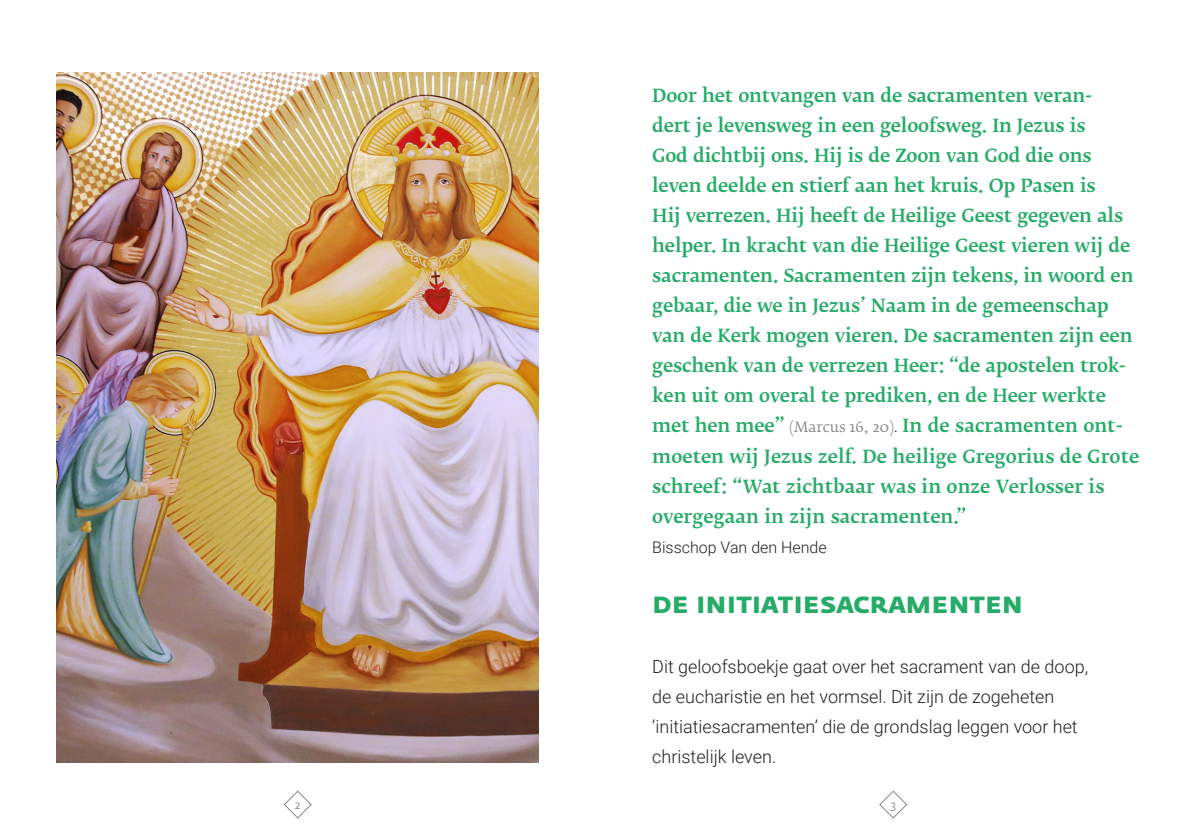
<style>
.page{position:relative;width:1191px;height:840px;background:#fff}
.page>*{position:absolute;margin:0;border:0;box-sizing:border-box;transform-origin:0 0}
.t1{font:700 30px "Fedra Sans Std";color:#26ab68}
.t2{font:18px/30px "Fedra Serif B Medium TF";letter-spacing:-.01em;color:#26ab68}
.t3{font:300 18px/30px "Roboto";color:#231f20}
.t4{font:300 16px "Roboto";color:#231f20}
.t5{font:11.6px "Fedra Sans Pro";color:#85888a}
.s1{font-family:"Fedra Serif B";font-size:14px;color:#85888a}
.s2{font-family:"Roboto";font-weight:300;color:#231f20}
</style>
<div class="page">
<svg style="left:283px;top:790px;width:29px;height:28px"></svg>
<svg style="left:879px;top:790px;width:28px;height:28px"></svg>
<img style="left:57px;top:72px;width:482px;height:690px">
<p class="t2" style="left:652px;top:81px;width:488px">Door het ontvangen van de sacramenten veran-<br>dert je levensweg in een geloofsweg. In Jezus is<br>God dichtbij ons. Hij is de Zoon van God die ons leven deelde en stierf aan het kruis. Op Pasen is<br>Hij verrezen. Hij heeft de Heilige Geest gegeven als helper. In kracht van die Heilige Geest vieren wij de sacramenten. Sacramenten zijn tekens, in woord en gebaar, die we in Jezus’ Naam in de gemeenschap van de Kerk mogen vieren. De sacramenten zijn een geschenk van de verrezen Heer: “de apostelen trok&shy;ken uit om overal te prediken, en de Heer werkte met hen mee” <span class="s1">(Marcus 16, 20)</span><span class="s2">.</span> In de sacramenten ont&shy;moeten wij Jezus zelf. De heilige Gregorius de Grote schreef: “Wat zichtbaar was in onze Verlosser is overgegaan in zijn sacramenten.”</p>
<p class="t4" style="left:652px;top:535px;width:176px">Bisschop Van den Hende</p>
<p class="t1" style="left:652px;top:583px;width:372px">de initiatiesacramenten</p>
<p class="t3" style="left:652px;top:650px;width:437px">Dit geloofsboekje gaat over het sacrament van de doop, de eucharistie en het vormsel. Dit zijn de zogeheten ‘initiatiesacramenten’ die de grondslag leggen voor het christelijk leven.</p>
<p class="t5" style="left:295px;top:796px;width:7px">2</p>
<p class="t5" style="left:890px;top:796px;width:7px">3</p>
</div>
